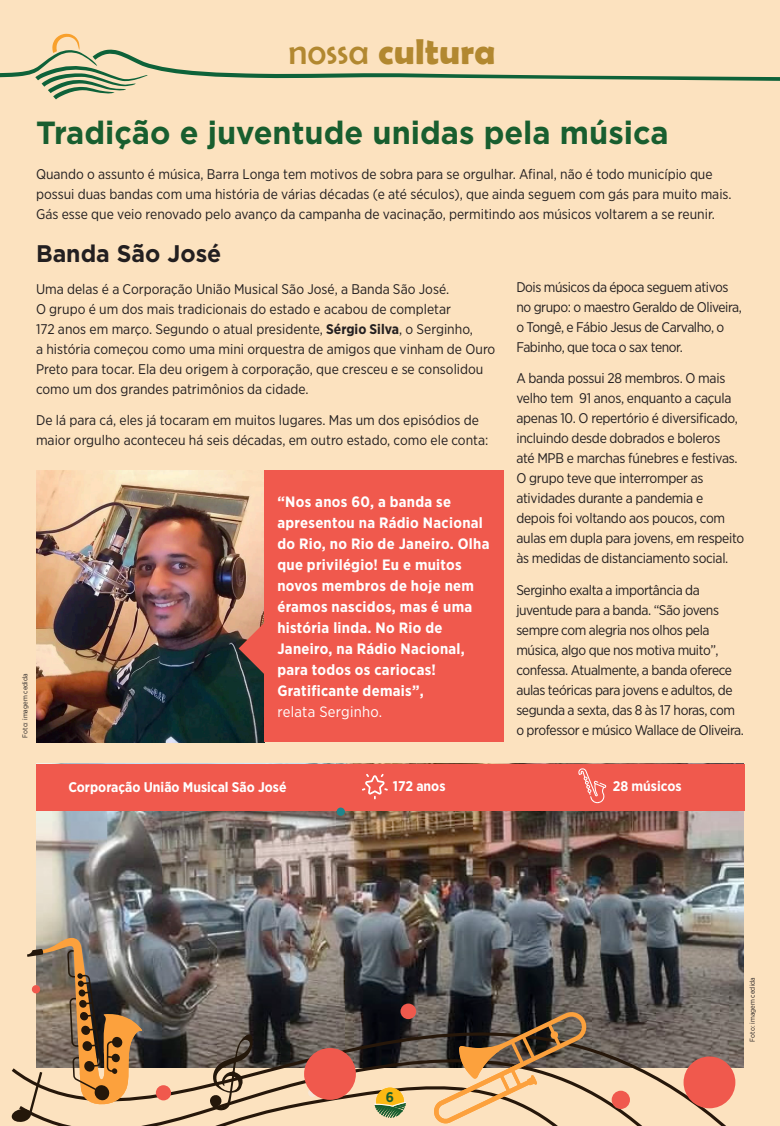
<style>
.page{position:relative;width:780px;height:1126px;background:#fff}
.page>*{position:absolute;margin:0;border:0;box-sizing:border-box;transform-origin:0 0}
.t1{font:700 36px "Berlin Sans FB Demi";letter-spacing:.01em;color:#b28830}
.t2{font:700 32px "Gotham";color:#185e2f;scale:.96 1}
.t3{font:700 24px "Gotham";color:#231f20;scale:.96 1}
.t4{font:700 15px/21px "Gotham Narrow";letter-spacing:.02em;color:#fff}
.t5{font:14px/20px "Gotham Narrow";color:#231f20}
.t6{font:14px/20px "Gotham Narrow";letter-spacing:-.02em;color:#231f20}
.t7{font:700 14px "Gotham Narrow";color:#fff}
.t8{font:700 14px "Gotham Narrow";color:#185e2f}
.t9{font:7px "Gotham Narrow";letter-spacing:.01em;color:#231f20}
.s1{font-family:"Berlin Sans FB";font-weight:400}
.s2{font-weight:700}
.s3{font-weight:400}
</style>
<div class="page">
<div style="left:0;top:0;width:780px;height:1125px;background:#fce2bf"></div>
<hr style="left:779px;top:0;width:1px;height:1125px;background:#0b623a">
<img style="left:36px;top:810px;width:708px;height:47px">
<div style="left:36px;top:763px;width:708px;height:47px;background:#f0594d"></div>
<svg style="left:0;top:34px;width:780px;height:65px"></svg>
<img style="left:36px;top:857px;width:708px;height:268px">
<svg style="left:432px;top:1009px;width:156px;height:115px"></svg>
<div style="left:400px;top:1003px;width:16px;height:16px;background:#f0594d;border-radius:50%"></div>
<svg style="left:308px;top:1088px;width:9px;height:9px"></svg>
<svg style="left:336px;top:807px;width:9px;height:9px"></svg>
<div style="left:611px;top:1090px;width:19px;height:18px;background:#f0594d;border-radius:50%"></div>
<div style="left:156px;top:1085px;width:15px;height:15px;background:#f0594d;border-radius:50%"></div>
<svg style="left:210px;top:1033px;width:43px;height:77px"></svg>
<svg style="left:11px;top:936px;width:131px;height:186px"></svg>
<div style="left:683px;top:1056px;width:52px;height:52px;background:#f0594d;border-radius:50%"></div>
<div style="left:304px;top:1047px;width:52px;height:52px;background:#f0594d;border-radius:50%"></div>
<svg style="left:578px;top:768px;width:28px;height:35px"></svg>
<svg style="left:362px;top:773px;width:26px;height:26px"></svg>
<img style="left:36px;top:470px;width:228px;height:272px">
<div style="left:264px;top:470px;width:240px;height:272px;background:#f0594d"></div>
<svg style="left:238px;top:623px;width:26px;height:50px"></svg>
<svg style="left:374px;top:1087px;width:32px;height:30px"></svg>
<p class="t1" style="left:288px;top:31px;width:209px"><span class="s1">nossa</span> cultura</p>
<p class="t2" style="left:36px;top:111px;width:660px">Tradição e juventude unidas pela música</p>
<p class="t5" style="left:36px;top:164px;width:697px">Quando o assunto é música, Barra Longa tem motivos de sobra para se orgulhar. Afinal, não é todo município que possui duas bandas com uma história de várias décadas (e até séculos), que ainda seguem com gás para muito mais.<br>Gás esse que veio renovado pelo avanço da campanha de vacinação, permitindo aos músicos voltarem a se reunir.</p>
<p class="t3" style="left:36px;top:238px;width:195px">Banda São José</p>
<p class="t5" style="left:36px;top:278px;width:461px">Uma delas é a Corporação União Musical São José, a Banda São José.<br>O grupo é um dos mais tradicionais do estado e acabou de completar<br>172 anos em março. Segundo o atual presidente, <span class="s2">Sérgio Silva</span>, o Serginho,<br>a história começou como uma mini orquestra de amigos que vinham de Ouro Preto para tocar. Ela deu origem à corporação, que cresceu e se consolidou como um dos grandes patrimônios da cidade.</p>
<p class="t5" style="left:36px;top:410px;width:454px">De lá para cá, eles já tocaram em muitos lugares. Mas um dos episódios de maior orgulho aconteceu há seis décadas, em outro estado, como ele conta:</p>
<p class="t6" style="left:516px;top:277px;width:227px">Dois músicos da época seguem ativos no grupo: o maestro Geraldo de Oliveira, o Tongê, e Fábio Jesus de Carvalho, o Fabinho, que toca o sax tenor.</p>
<p class="t6" style="left:516px;top:368px;width:229px">A banda possui 28 membros. O mais velho tem 91 anos, enquanto a caçula apenas 10. O repertório é diversificado, incluindo desde dobrados e boleros<br>até MPB e marchas fúnebres e festivas.<br>O grupo teve que interromper as atividades durante a pandemia e depois foi voltando aos poucos, com aulas em dupla para jovens, em respeito às medidas de distanciamento social.</p>
<p class="t6" style="left:516px;top:579px;width:229px">Serginho exalta a importância da juventude para a banda. “São jovens sempre com alegria nos olhos pela música, algo que nos motiva muito”, confessa. Atualmente, a banda oferece aulas teóricas para jovens e adultos, de segunda a sexta, das 8 às 17 horas, com o professor e músico Wallace de Oliveira.</p>
<p class="t4" style="left:277px;top:491px;width:213px">“Nos anos 60, a banda se apresentou na Rádio Nacional do Rio, no Rio de Janeiro. Olha que privilégio! Eu e muitos novos membros de hoje nem éramos nascidos, mas é uma história linda. No Rio de<br>Janeiro, na Rádio Nacional, para todos os cariocas!<br>Gratificante demais”,<br><span class="s3">relata Serginho.</span></p>
<p class="t9" style="left:21px;top:737px;width:66px;rotate:-90deg">Foto: imagem cedida</p>
<p class="t7" style="left:68px;top:778px;width:220px">Corporação União Musical São José</p>
<p class="t7" style="left:393px;top:777px;width:54px">172 anos</p>
<p class="t7" style="left:613px;top:777px;width:70px">28 músicos</p>
<p class="t8" style="left:386px;top:1088px;width:10px">6</p>
<p class="t9" style="left:748px;top:1041px;width:66px;rotate:-90deg">Foto: imagem cedida</p>
</div>
